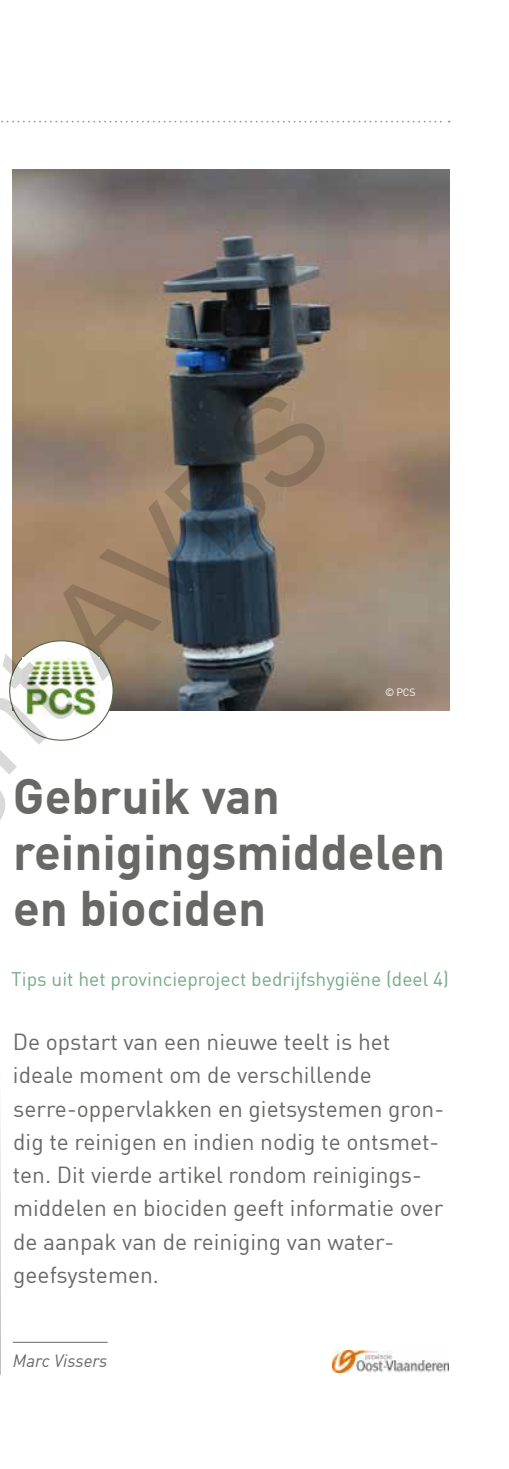
<style>
.page{position:relative;width:509px;height:1469px;background:#fff}
.page>*{position:absolute;margin:0;border:0;box-sizing:border-box;transform-origin:0 0}
.t1{font:126px "Arial";color:rgb(0 0 0/.15)}
.t2{font:700 49px/56px "DIN Offc Pro";color:#686867}
.t3{font:22.75px/33.2px "DIN Offc Pro";color:#686867}
.t4{font:19.25px "DIN Offc Pro";color:#73aa84}
.t5{font:italic 17.5px "DIN Offc Pro";color:#686867}
.t6{font:10.5px "DIN Offc Pro";color:#fff}
</style>
<div class="page">
<svg style="left:1px;top:121px;width:449px;height:1px"></svg>
<img style="left:332px;top:1350px;width:116px;height:22px">
<hr style="left:13px;top:1342px;width:95px;height:1px;background:#686867">
<svg style="left:0;top:1114px;width:1px;height:261px"></svg>
<img style="left:13px;top:169px;width:436px;height:541px">
<div style="left:10px;top:641px;width:103px;height:99px;background:#fff;border-radius:50%"></div>
<img style="left:23px;top:658px;width:76px;height:59px">
<h1 class="t1" style="left:-37px;top:641px;width:408px;rotate:-45deg">t AVBS</h1>
<p class="t6" style="left:385px;top:684px;width:22px">© PCS</p>
<h2 class="t2" style="left:13px;top:761px;width:434px">Gebruik van reinigingsmiddelen en biociden</h2>
<p class="t4" style="left:11px;top:964px;width:439px">Tips uit het provincieproject bedrijfshygiëne (deel 4)</p>
<p class="t3" style="left:13px;top:1023px;width:433px">De opstart van een nieuwe teelt is het ideale moment om de verschillende serre-oppervlakken en gietsystemen gron&shy;dig te reinigen en indien nodig te ontsmet&shy;ten. Dit vierde artikel rondom reinigings&shy;middelen en biociden geeft informatie over de aanpak van de reiniging van water&shy;geefsystemen.</p>
<p class="t5" style="left:13px;top:1347px;width:96px">Marc Vissers</p>
</div>
